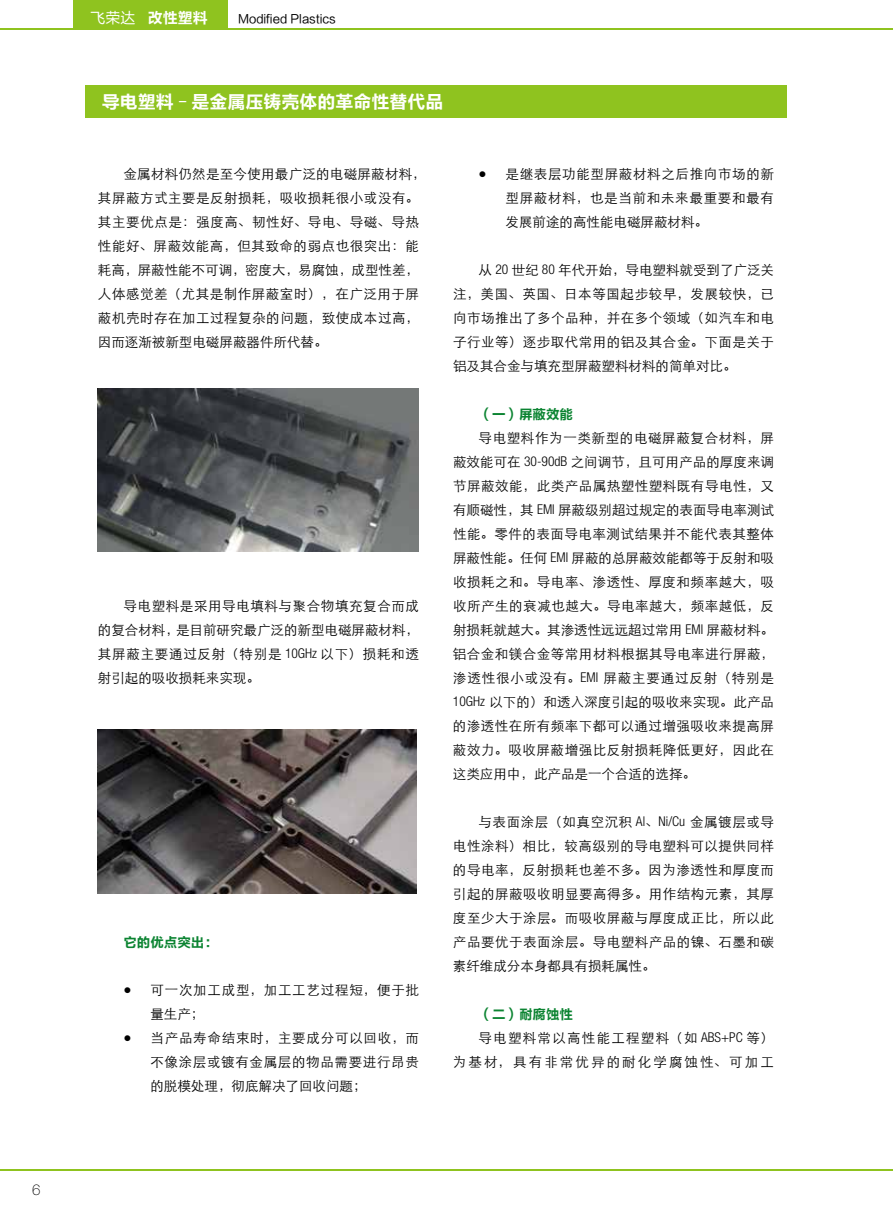
<style>
.page{position:relative;width:893px;height:1212px;background:#fff}
.page>*{position:absolute;margin:0;border:0;box-sizing:border-box;transform-origin:0 0}
.t1{font:18px "FZLTCHJW GB1 0";color:#fff}
.t2{font:15px "FZLTCHJW GB1 0";color:#fff}
.t3{font:100 15px "Helvetica Neue";color:#000}
.t4{font:13.5px/24px "ST Xihei";letter-spacing:.04em;color:#000;text-align:justify}
.t5{font:13.5px/24px "ST Xihei";letter-spacing:.155em;color:#000;text-align:right}
.t6{font:13.5px "FZLTCHJW GB1 0";color:#0c8432}
.t7{font:12px "FZLTHJW GB1 0";color:#000}
.s1{font-family:"FZLTHJW GB1 0"}
.s2{font-size:12.6px}
.s3{font-family:"Helvetica Neue";font-weight:300;font-stretch:condensed}
</style>
<div class="page">
<hr style="left:0;top:28px;width:893px;height:1px;background:#8fc31f">
<hr style="left:0;top:1169px;width:893px;height:2px;background:#8fc31f">
<div style="left:73px;top:0;width:155px;height:28px;background:#8fc31f"></div>
<div style="left:85px;top:85px;width:701px;height:32px;background:#8fc31f"></div>
<img style="left:98px;top:388px;width:320px;height:163px">
<img style="left:98px;top:730px;width:319px;height:163px">
<p class="t3" style="left:32px;top:1181px;width:10px">6</p>
<p class="t2" style="left:90px;top:9px;width:119px"><span class="s1">飞荣达</span> 改性塑料</p>
<p class="t7" style="left:238px;top:12px;width:99px">Modified Plastics</p>
<h1 class="t1" style="left:102px;top:92px;width:343px">导电塑料 <span class="s2">-</span> 是金属压铸壳体的革命性替代品</h1>
<p class="t4" style="left:98px;top:161px;width:329px;text-align:left;text-indent:26px">金属材料仍然是至今使用最广泛的电磁屏蔽材料，其屏蔽方式主要是反射损耗，吸收损耗很小或没有。其主要优点是：强度高、韧性好、导电、导磁、导热性能好、屏蔽效能高，但其致命的弱点也很突出：能耗高，屏蔽性能不可调，密度大，易腐蚀，成型性差，人体感觉差（尤其是制作屏蔽室时），在广泛用于屏蔽机壳时存在加工过程复杂的问题，致使成本过高，因而逐渐被新型电磁屏蔽器件所代替。</p>
<p class="t4" style="left:98px;top:593px;width:323px;text-indent:26px">导电塑料是采用导电填料与聚合物填充复合而成的复合材料，是目前研究最广泛的新型电磁屏蔽材料，其屏蔽主要通过反射（特别是 <span class="s3">10GHz</span> 以下）损耗和透射引起的吸收损耗来实现。</p>
<p class="t6" style="left:123px;top:935px;width:96px">它的优点突出：</p>
<p class="t4" style="left:150px;top:977px;width:270px;text-align:left">可一次加工成型，加工工艺过程短，便于批量生产；<br>当产品寿命结束时，主要成分可以回收，而不像涂层或镀有金属层的物品需要进行昂贵的脱模处理，彻底解决了回收问题；</p>
<p class="t4" style="left:506px;top:161px;width:270px">是继表层功能型屏蔽材料之后推向市场的新型屏蔽材料，也是当前和未来最重要和最有发展前途的高性能电磁屏蔽材料。</p>
<p class="t4" style="left:453px;top:257px;width:323px;text-indent:26px">从 <span class="s3">20</span> 世纪 <span class="s3">80</span> 年代开始，导电塑料就受到了广泛关注，美国、英国、日本等国起步较早，发展较快，已向市场推出了多个品种，并在多个领域（如汽车和电子行业等）逐步取代常用的铝及其合金。下面是关于铝及其合金与填充型屏蔽塑料材料的简单对比。</p>
<p class="t6" style="left:479px;top:407px;width:96px">（一）屏蔽效能</p>
<p class="t4" style="left:453px;top:425px;width:323px;text-indent:26px">导电塑料作为一类新型的电磁屏蔽复合材料，屏蔽效能可在 <span class="s3">30-90dB</span> 之间调节，且可用产品的厚度来调节屏蔽效能，此类产品属热塑性塑料既有导电性，又有顺磁性，其 <span class="s3">EMI</span> 屏蔽级别超过规定的表面导电率测试性能。零件的表面导电率测试结果并不能代表其整体屏蔽性能。任何 <span class="s3">EMI</span> 屏蔽的总屏蔽效能都等于反射和吸收损耗之和。导电率、渗透性、厚度和频率越大，吸收所产生的衰减也越大。导电率越大，频率越低，反射损耗就越大。其渗透性远远超过常用 <span class="s3">EMI</span> 屏蔽材料。铝合金和镁合金等常用材料根据其导电率进行屏蔽，渗透性很小或没有。<span class="s3">EMI</span> 屏蔽主要通过反射（特别是<span class="s3">10GHz</span> 以下的）和透入深度引起的吸收来实现。此产品的渗透性在所有频率下都可以通过增强吸收来提高屏蔽效力。吸收屏蔽增强比反射损耗降低更好，因此在这类应用中，此产品是一个合适的选择。</p>
<p class="t4" style="left:453px;top:809px;width:323px;text-indent:26px">与表面涂层（如真空沉积 <span class="s3">Al</span>、<span class="s3">Ni/Cu</span> 金属镀层或导电性涂料）相比，较高级别的导电塑料可以提供同样的导电率，反射损耗也差不多。因为渗透性和厚度而引起的屏蔽吸收明显要高得多。用作结构元素，其厚度至少大于涂层。而吸收屏蔽与厚度成正比，所以此产品要优于表面涂层。导电塑料产品的镍、石墨和碳素纤维成分本身都具有损耗属性。</p>
<p class="t6" style="left:478px;top:1007px;width:96px">（二）耐腐蚀性</p>
<p class="t5" style="left:453px;top:1025px;width:323px">导电塑料常以高性能工程塑料（如 <span class="s3">ABS+PC</span> 等）<br>为基材，具有非常优异的耐化学腐蚀性、可加工</p>
</div>
